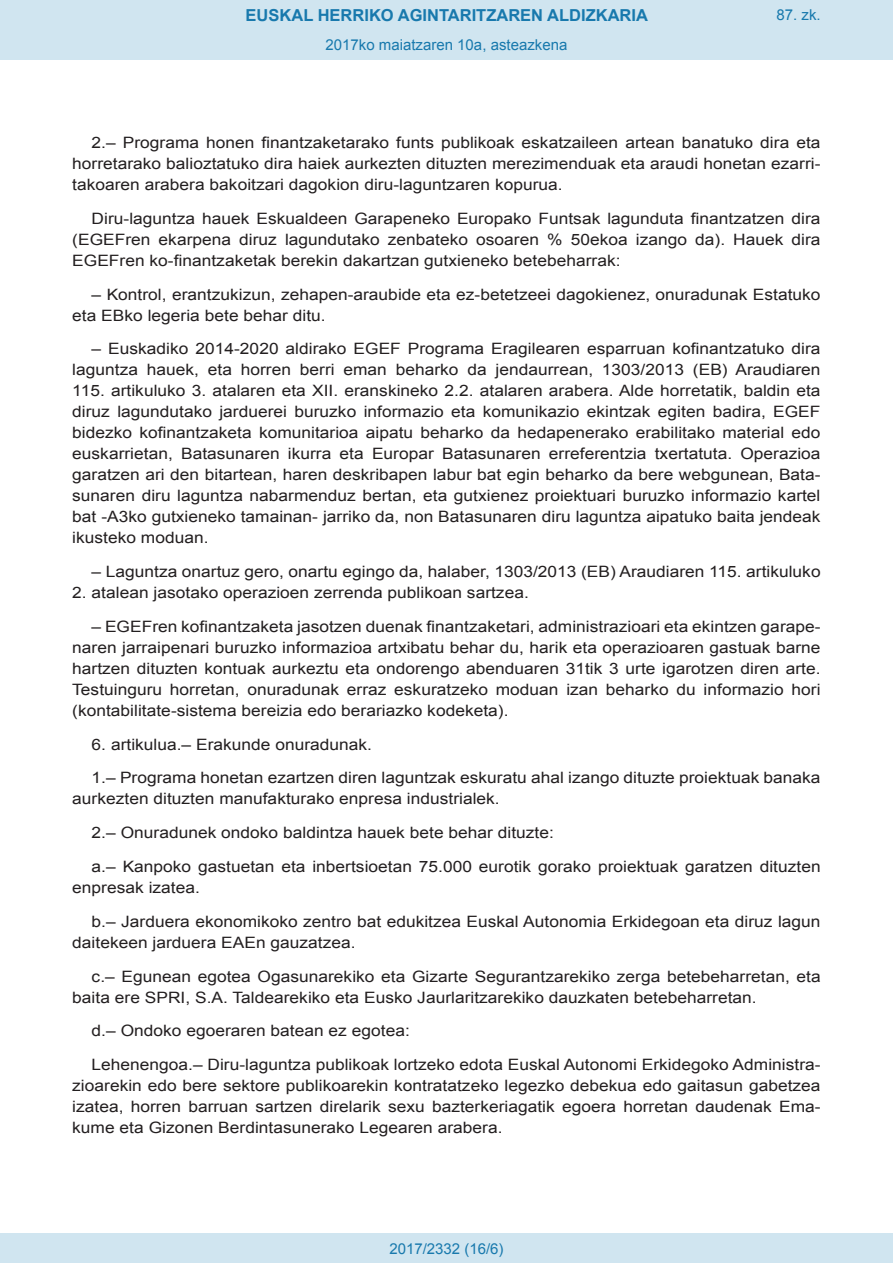
<style>
.page{position:relative;width:893px;height:1263px;background:#fff}
.page>*{position:absolute;margin:0;border:0;box-sizing:border-box;transform-origin:0 0}
.t1{font:700 16.5px "Arial";color:#1879ad}
.BOPVDetalle{font:15.6px/21px "Arial";color:#231f20;text-align:justify;scale:1.11 1}
.Paginacion_Centro{font:15px "Arial";color:#1879ad}
</style>
<div class="page">
<div style="left:0;top:0;width:893px;height:60px;background:#d0e5f0"></div>
<div style="left:0;top:1233px;width:893px;height:30px;background:#d0e5f0"></div>
<p class="t1" style="left:246px;top:4px;width:404px">EUSKAL HERRIKO AGINTARITZAREN ALDIZKARIA</p>
<p class="Paginacion_Centro" style="left:326px;top:35px;width:243px">2017ko maiatzaren 10a, asteazkena</p>
<p class="Paginacion_Centro" style="left:776px;top:5px;width:46px">87. zk.</p>
<p class="BOPVDetalle" style="left:72px;top:132px;width:676px;text-indent:19px">2.– Programa honen finantzaketarako funts publikoak eskatzaileen artean banatuko dira eta horretarako balioztatuko dira haiek aurkezten dituzten merezimenduak eta araudi honetan ezarri&shy;takoaren arabera bakoitzari dagokion diru-laguntzaren kopurua.</p>
<p class="BOPVDetalle" style="left:72px;top:208px;width:676px;text-indent:19px">Diru-laguntza hauek Eskualdeen Garapeneko Europako Funtsak lagunduta finantzatzen dira (EGEFren ekarpena diruz lagundutako zenbateko osoaren % 50ekoa izango da). Hauek dira EGEFren ko-finantzaketak berekin dakartzan gutxieneko betebeharrak:</p>
<p class="BOPVDetalle" style="left:72px;top:284px;width:676px;text-indent:19px">– Kontrol, erantzukizun, zehapen-araubide eta ez-betetzeei dagokienez, onuradunak Estatuko eta EBko legeria bete behar ditu.</p>
<p class="BOPVDetalle" style="left:72px;top:339px;width:676px;text-indent:19px">– Euskadiko 2014-2020 aldirako EGEF Programa Eragilearen esparruan kofinantzatuko dira laguntza hauek, eta horren berri eman beharko da jendaurrean, 1303/2013 (EB) Araudiaren 115. artikuluko 3. atalaren eta XII. eranskineko 2.2. atalaren arabera. Alde horretatik, baldin eta diruz lagundutako jarduerei buruzko informazio eta komunikazio ekintzak egiten badira, EGEF bidezko kofinantzaketa komunitarioa aipatu beharko da hedapenerako erabilitako material edo euskarrietan, Batasunaren ikurra eta Europar Batasunaren erreferentzia txertatuta. Operazioa garatzen ari den bitartean, haren deskribapen labur bat egin beharko da bere webgunean, Bata&shy;sunaren diru laguntza nabarmenduz bertan, eta gutxienez proiektuari buruzko informazio kartel bat -A3ko gutxieneko tamainan- jarriko da, non Batasunaren diru laguntza aipatuko baita jendeak ikusteko moduan.</p>
<p class="BOPVDetalle" style="left:92px;top:561px;width:658px">– Laguntza onartuz gero, onartu egingo da, halaber, 1303/2013 (EB) Araudiaren 115. artikuluko</p>
<p class="BOPVDetalle" style="left:72px;top:582px;width:413px">2. atalean jasotako operazioen zerrenda publikoan sartzea.</p>
<p class="BOPVDetalle" style="left:72px;top:616px;width:676px;text-indent:19px">– EGEFren kofinantzaketa jasotzen duenak finantzaketari, administrazioari eta ekintzen garape&shy;naren jarraipenari buruzko informazioa artxibatu behar du, harik eta operazioaren gastuak barne hartzen dituzten kontuak aurkeztu eta ondorengo abenduaren 31tik 3 urte igarotzen diren arte.<br>Testuinguru horretan, onuradunak erraz eskuratzeko moduan izan beharko du informazio hori (kontabilitate-sistema bereizia edo berariazko kodeketa).</p>
<p class="BOPVDetalle" style="left:92px;top:734px;width:254px">6. artikulua.– Erakunde onuradunak.</p>
<p class="BOPVDetalle" style="left:72px;top:768px;width:676px;text-indent:19px">1.– Programa honetan ezartzen diren laguntzak eskuratu ahal izango dituzte proiektuak banaka aurkezten dituzten manufakturako enpresa industrialek.</p>
<p class="BOPVDetalle" style="left:92px;top:822px;width:418px">2.– Onuradunek ondoko baldintza hauek bete behar dituzte:</p>
<p class="BOPVDetalle" style="left:72px;top:856px;width:676px;text-indent:19px">a.– Kanpoko gastuetan eta inbertsioetan 75.000 eurotik gorako proiektuak garatzen dituzten enpresak izatea.</p>
<p class="BOPVDetalle" style="left:72px;top:911px;width:676px;text-indent:19px">b.– Jarduera ekonomikoko zentro bat edukitzea Euskal Autonomia Erkidegoan eta diruz lagun daitekeen jarduera EAEn gauzatzea.</p>
<p class="BOPVDetalle" style="left:72px;top:966px;width:676px;text-indent:19px">c.– Egunean egotea Ogasunarekiko eta Gizarte Segurantzarekiko zerga betebeharretan, eta baita ere SPRI, S.A. Taldearekiko eta Eusko Jaurlaritzarekiko dauzkaten betebeharretan.</p>
<p class="BOPVDetalle" style="left:92px;top:1020px;width:288px">d.– Ondoko egoeraren batean ez egotea:</p>
<p class="BOPVDetalle" style="left:72px;top:1054px;width:676px;text-indent:19px">Lehenengoa.– Diru-laguntza publikoak lortzeko edota Euskal Autonomi Erkidegoko Administra&shy;zioarekin edo bere sektore publikoarekin kontratatzeko legezko debekua edo gaitasun gabetzea izatea, horren barruan sartzen direlarik sexu bazterkeriagatik egoera horretan daudenak Ema&shy;kume eta Gizonen Berdintasunerako Legearen arabera.</p>
<p class="Paginacion_Centro" style="left:389px;top:1238px;width:116px">2017/2332 (16/6)</p>
</div>
